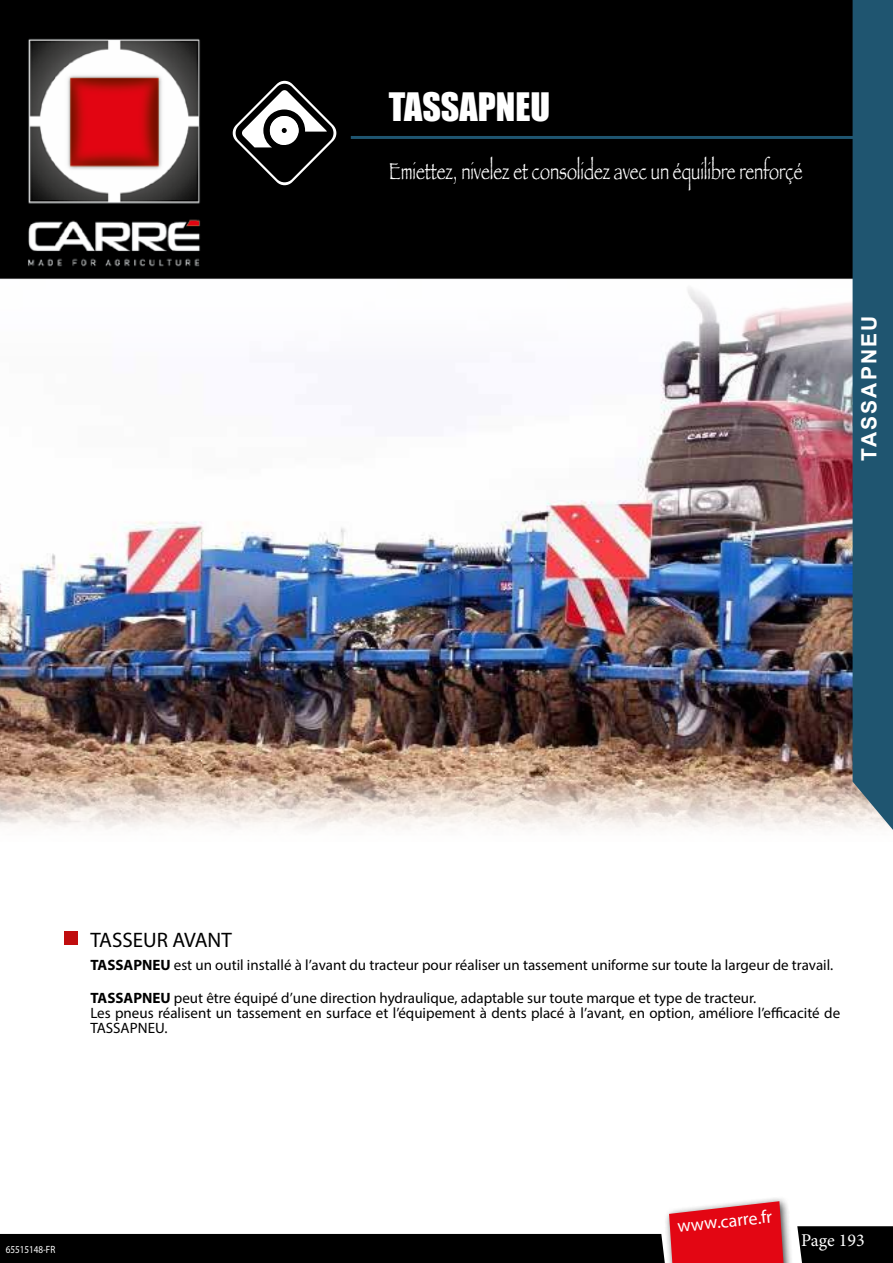
<style>
.page{position:relative;width:893px;height:1263px;background:#fff}
.page>*{position:absolute;margin:0;border:0;box-sizing:border-box;transform-origin:0 0}
.t1{font:36px "Impact";color:#fff}
.t2{font:condensed 24px "Papyrus";color:#fff}
.t3{font:21px "Myriad Pro";color:#000}
.t4{font:700 21px "Arial";letter-spacing:.1em;color:#fff}
.t5{font:18px "Myriad Pro";color:#fff}
.t6{font:18px "Minion Pro";letter-spacing:-.005em;color:#fff}
.t7{font:15px/15px "Myriad Pro";color:#000}
.t8{font:10.5px "Myriad Pro";color:#fff;scale:.87 1}
.s1{font-weight:700}
</style>
<div class="page">
<div style="left:797px;top:1226px;width:96px;height:37px;background:#000"></div>
<img style="left:0;top:281px;width:853px;height:549px">
<div style="left:65px;top:931px;width:13px;height:14px;background:#c00d0e"></div>
<div style="left:0;top:0;width:893px;height:281px;background:#000"></div>
<img style="left:28px;top:38px;width:173px;height:229px">
<hr style="left:351px;top:136px;width:542px;height:3px;background:#1f5570">
<svg style="left:233px;top:81px;width:103px;height:104px"></svg>
<div style="left:853px;top:0;width:40px;height:830px;background:#1f5570"></div>
<div style="left:663px;top:1196px;width:133px;height:67px;background:#000;opacity:.75"></div>
<svg style="left:0;top:1201px;width:783px;height:62px"></svg>
<h1 class="t1" style="left:389px;top:79px;width:163px">TASSAPNEU</h1>
<h2 class="t2" style="left:389px;top:156px;width:415px">Emiettez, nivelez et consolidez avec un équilibre renforçé</h2>
<h3 class="t4" style="left:855px;top:460px;width:146px;rotate:-90deg">TASSAPNEU</h3>
<h3 class="t3" style="left:90px;top:927px;width:143px">TASSEUR AVANT</h3>
<p class="t7" style="left:90px;top:957px;width:744px"><span class="s1">TASSAPNEU</span> est un outil installé à l’avant du tracteur pour réaliser un tassement uniforme sur toute la largeur de travail.</p>
<p class="t7" style="left:90px;top:990px;width:751px"><span class="s1">TASSAPNEU</span> peut être équipé d’une direction hydraulique, adaptable sur toute marque et type de tracteur.<br>Les pneus réalisent un tassement en surface et l’équipement à dents placé à l’avant, en option, améliore l’efficacité de<br>TASSAPNEU.</p>
<p class="t8" style="left:6px;top:1243px;width:59px">65515148-FR</p>
<p class="t5" style="left:676px;top:1215px;width:97px;rotate:-6deg">www.carre.fr</p>
<p class="t6" style="left:801px;top:1228px;width:65px">Page 193</p>
</div>
